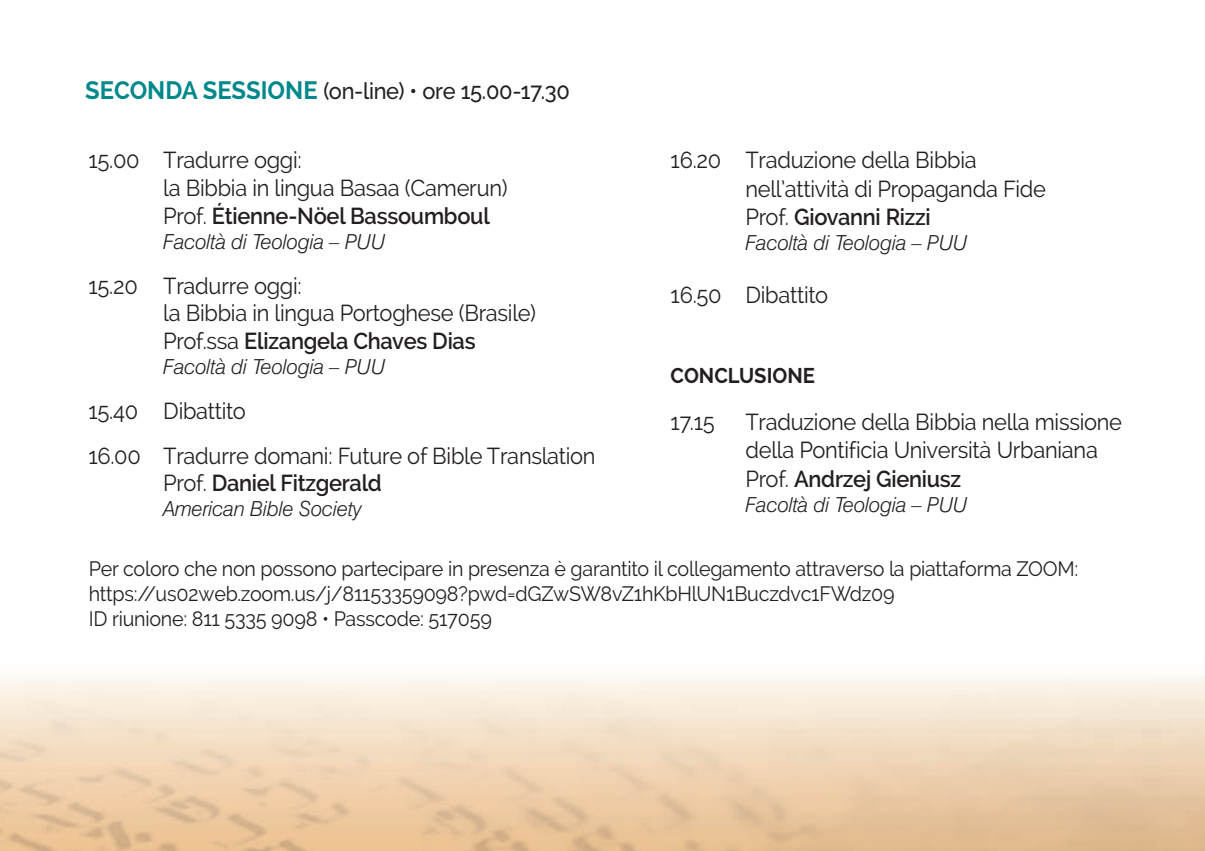
<style>
.page{position:relative;width:1205px;height:851px;background:#fff}
.page>*{position:absolute;margin:0;border:0;box-sizing:border-box;transform-origin:0 0}
.t1{font:23px/27.5px "Raleway";letter-spacing:-.01em;color:#231f20;scale:.95 1}
.t2{font:500 23px "Raleway";letter-spacing:-.01em;color:#231f20;scale:.95 1}
.t3{font:600 23px "Raleway";letter-spacing:-.015em;color:#231f20;scale:.95 1}
.t4{font:700 21.25px "Raleway";color:#231f20;scale:.95 1}
.t5{font:20.75px/25px "Raleway";letter-spacing:-.01em;color:#231f20;scale:.95 1}
.t6{font:italic 300 20.75px "Swiss 721 BT";letter-spacing:-.01em;color:#231f20}
.s1{font-weight:700;font-size:25px;color:#00888a}
.s2{font-weight:600}
.s3{font-weight:400}
</style>
<div class="page">
<p class="t2" style="left:85px;top:83px;width:512px"><span class="s1">SECONDA SESSIONE</span> (on-line) • ore 15.00-17.30</p>
<p class="t1" style="left:163px;top:149px;width:364px;text-indent:-75px">15.00 Tradurre oggi:<br>la Bibbia in lingua Basaa (Camerun)<br>Prof. <span class="s2">Étienne-Nöel Bassoumboul</span></p>
<p class="t6" style="left:163px;top:232px;width:224px">Facoltà di Teologia – PUU</p>
<p class="t1" style="left:163px;top:274px;width:394px;text-indent:-75px">15.20 Tradurre oggi:<br>la Bibbia in lingua Portoghese (Brasile)<br>Prof.ssa <span class="s2">Elizangela Chaves Dias</span></p>
<p class="t6" style="left:163px;top:357px;width:224px">Facoltà di Teologia – PUU</p>
<p class="t1" style="left:88px;top:390px;width:535px;line-height:45px">15.40 Dibattito<br>16.00 Tradurre domani: Future of Bible Translation</p>
<p class="t3" style="left:163px;top:474px;width:232px"><span class="s3">Prof.</span> Daniel Fitzgerald</p>
<p class="t6" style="left:163px;top:500px;width:200px">American Bible Society</p>
<p class="t1" style="left:745px;top:148px;width:318px;line-height:28.2px;text-indent:-75px">16.20 Traduzione della Bibbia nell’attività di Propaganda Fide<br>Prof. <span class="s2">Giovanni Rizzi</span></p>
<p class="t6" style="left:745px;top:234px;width:224px">Facoltà di Teologia – PUU</p>
<p class="t1" style="left:670px;top:283px;width:167px">16.50 Dibattito</p>
<p class="t4" style="left:670px;top:367px;width:153px">CONCLUSIONE</p>
<p class="t1" style="left:670px;top:410px;width:48px">17.15</p>
<p class="t1" style="left:745px;top:410px;width:398px;line-height:28.2px">Traduzione della Bibbia nella missione della Pontificia Università Urbaniana<br>Prof. <span class="s2">Andrzej Gieniusz</span></p>
<p class="t6" style="left:745px;top:495px;width:224px">Facoltà di Teologia – PUU</p>
<p class="t5" style="left:89px;top:558px;width:1043px">Per coloro che non possono partecipare in presenza è garantito il collegamento attraverso la piattaforma ZOOM: https://us02web.zoom.us/j/81153359098?pwd=dGZwSW8vZ1hKbHlUN1Buczdvc1FWdz09<br>ID riunione: 811 5335 9098 • Passcode: 517059</p>
</div>
